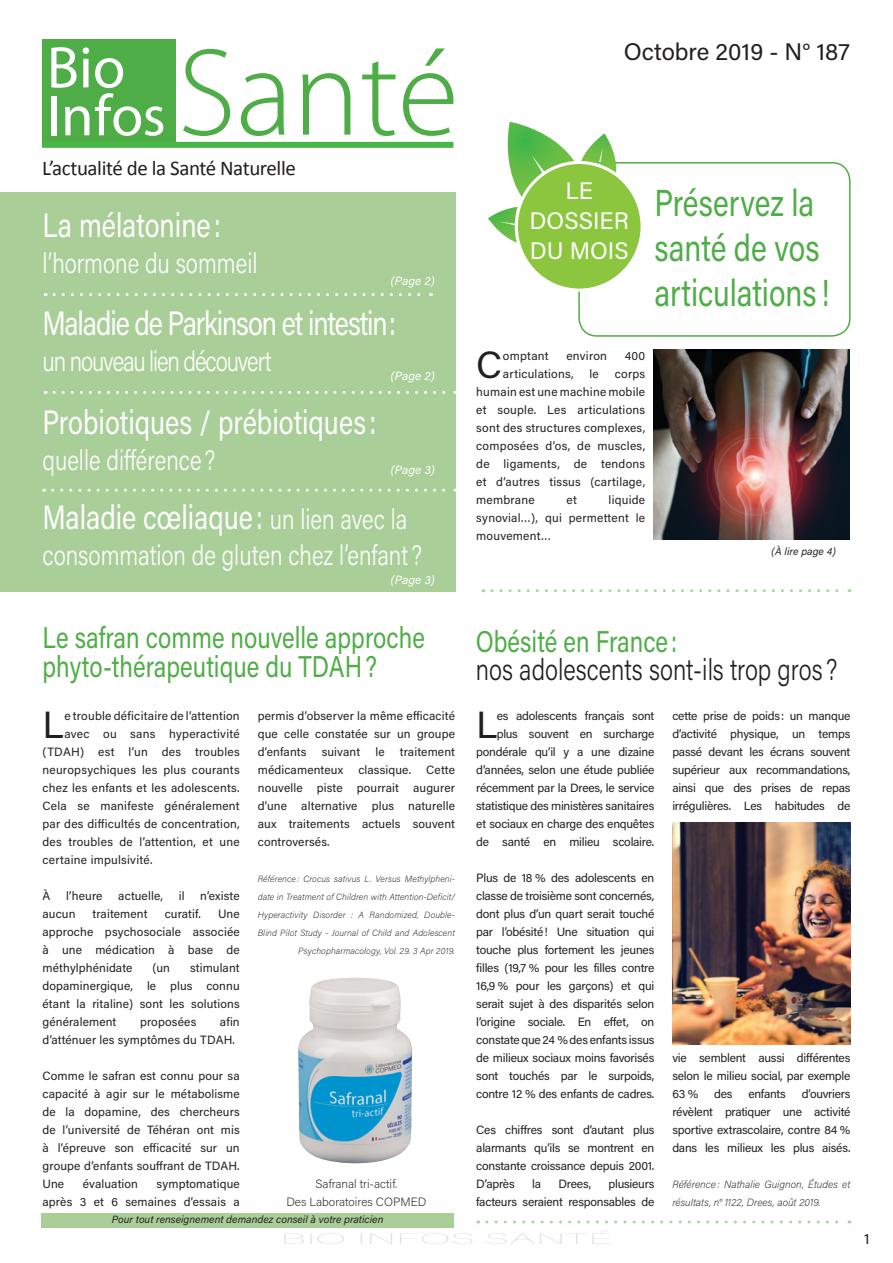
<style>
.page{position:relative;width:893px;height:1263px;background:#fff}
.page>*{position:absolute;margin:0;border:0;box-sizing:border-box;transform-origin:0 0}
.t1{font:58.5px "Myriad Pro";color:#fff}
.t2{font:37.8px "Acumin Pro";color:#231f20}
.t3{font:37.5px/45px "Acumin Pro";color:#4fad47;scale:.8 1}
.t4{font:33.75px "Acumin Pro";color:#fff;scale:.8 1}
.t5{font:33.75px "Acumin Pro";letter-spacing:-.04em;color:#fff;scale:.8 1}
.t6{font:30px/28.8px "Acumin Pro";color:#4fad47;scale:.8 1}
.t7{font:300 30px "Acumin Pro";color:#231f20;scale:.8 1}
.t8{font:300 28.2px "Acumin Pro";color:#fff;scale:.8 1}
.t9{font:300 28.2px "Acumin Pro";letter-spacing:-.05em;color:#fff;scale:.8 1}
.t10{font:24px "Acumin Pro";color:#231f20}
.t11{font:24px/29.7px "Acumin Pro";color:#fff;text-align:center}
.t12{font:21px "Calibri";letter-spacing:-.02em;color:#231f20}
.t13{font:100 15px "Acumin Pro";letter-spacing:.015em;color:#d1d2d4;scale:2.8 1}
.t14{font:15px "Acumin Pro";color:#231f20}
.t15{font:12px/18px "Acumin Pro";letter-spacing:.01em;color:#231f20;text-align:justify}
.t16{font:12px/18px "Acumin Pro";letter-spacing:-.02em;color:#231f20;text-align:right}
.t17{font:200 12px/18px "Acumin Pro";color:#231f20;text-align:center}
.t18{font:italic 12px "Acumin Pro";color:#fff}
.t19{font:italic 200 10.5px/18px "Acumin Pro";color:#231f20}
.t20{font:italic 10.5px "Acumin Pro";color:#231f20}
.t21{font:italic 200 9px/18px "Acumin Pro";letter-spacing:.01em;color:#231f20;text-align:right}
.s1{font-weight:300;font-size:28.2px}
</style>
<div class="page">
<div style="left:578px;top:162px;width:272px;height:175px;border:2px solid #4fad47;border-radius:18px"></div>
<svg style="left:492px;top:589px;width:358px;height:3px"></svg>
<img style="left:654px;top:349px;width:196px;height:191px">
<svg style="left:488px;top:122px;width:149px;height:121px"></svg>
<div style="left:516px;top:162px;width:126px;height:128px;background:#8bc63e;border-radius:50%"></div>
<div style="left:515px;top:161px;width:129px;height:131px;border:3px solid #fff;border-radius:50%"></div>
<div style="left:42px;top:39px;width:134px;height:107px;background:#4fad47"></div>
<svg style="left:51px;top:47px;width:26px;height:41px"></svg>
<svg style="left:83px;top:47px;width:6px;height:40px"></svg>
<svg style="left:95px;top:58px;width:28px;height:30px"></svg>
<svg style="left:183px;top:49px;width:47px;height:87px"></svg>
<svg style="left:241px;top:73px;width:43px;height:63px"></svg>
<svg style="left:302px;top:73px;width:48px;height:62px"></svg>
<svg style="left:362px;top:61px;width:33px;height:75px"></svg>
<svg style="left:403px;top:48px;width:50px;height:88px"></svg>
<div style="left:42px;top:142px;width:411px;height:6px;background:#49b748"></div>
<div style="left:41px;top:1212px;width:413px;height:15px;background:#a9ce98"></div>
<div style="left:0;top:192px;width:455px;height:400px;background:#a9ce98"></div>
<svg style="left:54px;top:293px;width:378px;height:3px"></svg>
<svg style="left:54px;top:391px;width:401px;height:3px"></svg>
<svg style="left:53px;top:489px;width:403px;height:3px"></svg>
<img style="left:298px;top:977px;width:114px;height:187px">
<img style="left:672px;top:823px;width:178px;height:221px">
<svg style="left:487px;top:1220px;width:363px;height:3px"></svg>
<h1 class="t1" style="left:47px;top:80px;width:120px">Infos</h1>
<h3 class="t12" style="left:42px;top:155px;width:255px">L’actualité de la Santé Naturelle</h3>
<h3 class="t4" style="left:43px;top:202px;width:224px">La mélatonine:</h3>
<h3 class="t8" style="left:43px;top:244px;width:270px">l’hormone du sommeil</h3>
<h3 class="t5" style="left:43px;top:300px;width:443px">Maladie de Parkinson et intestin:</h3>
<h3 class="t9" style="left:43px;top:342px;width:288px">un nouveau lien découvert</h3>
<p class="t18" style="left:391px;top:272px;width:45px">(Page 2)</p>
<p class="t18" style="left:391px;top:367px;width:45px">(Page 2)</p>
<h3 class="t4" style="left:43px;top:399px;width:419px">Probiotiques / prébiotiques :</h3>
<h3 class="t8" style="left:43px;top:441px;width:218px">quelle différence?</h3>
<h3 class="t4" style="left:43px;top:494px;width:458px">Maladie cœliaque: <span class="s1">un lien avec la</span></h3>
<h3 class="t8" style="left:43px;top:535px;width:476px">consommation de gluten chez l’enfant ?</h3>
<p class="t18" style="left:391px;top:571px;width:45px">(Page 3)</p>
<p class="t18" style="left:391px;top:462px;width:45px">(Page 3)</p>
<h3 class="t10" style="left:624px;top:35px;width:228px">Octobre 2019 - N° 187</h3>
<h3 class="t11" style="left:530px;top:175px;width:101px">LE<br>DOSSIER<br>DU MOIS</h3>
<h3 class="t3" style="left:654px;top:179px;width:220px">Préservez la santé de vos articulations !</h3>
<h2 class="t2" style="left:476px;top:339px;width:27px">C</h2>
<p class="t15" style="left:503px;top:346px;width:47px">omptant</p>
<p class="t15" style="left:566px;top:346px;width:42px">environ</p>
<p class="t15" style="left:625px;top:346px;width:22px">400</p>
<p class="t15" style="left:503px;top:364px;width:72px">articulations,</p>
<p class="t15" style="left:590px;top:364px;width:11px">le</p>
<p class="t15" style="left:476px;top:364px;width:170px;text-indent:139px">corps humain est une machine mobile et souple. Les articulations sont des structures complexes, composées d’os, de muscles, de ligaments, de tendons et d’autres tissus (cartilage, membrane</p>
<p class="t15" style="left:476px;top:490px;width:170px;text-indent:132px">liquide synovial…), qui permettent le mouvement…</p>
<p class="t15" style="left:566px;top:490px;width:12px">et</p>
<p class="t20" style="left:772px;top:544px;width:66px">(À lire page 4)</p>
<h3 class="t6" style="left:43px;top:622px;width:479px">Le safran comme nouvelle approche phyto-thérapeutique du TDAH?</h3>
<h3 class="t6" style="left:476px;top:625px;width:253px">Obésité en France:</h3>
<h3 class="t7" style="left:476px;top:649px;width:454px">nos adolescents sont-ils trop gros ?</h3>
<h2 class="t2" style="left:43px;top:699px;width:23px">L</h2>
<p class="t15" style="left:65px;top:706px;width:177px">e trouble déficitaire de l’attention</p>
<p class="t15" style="left:65px;top:724px;width:177px">avec ou sans hyperactivité</p>
<p class="t15" style="left:43px;top:742px;width:199px">(TDAH) est l’un des troubles</p>
<p class="t15" style="left:43px;top:760px;width:199px">neuropsychiques les plus courants</p>
<p class="t15" style="left:43px;top:778px;width:199px">chez les enfants et les adolescents.</p>
<p class="t15" style="left:43px;top:796px;width:199px">Cela se manifeste généralement</p>
<p class="t15" style="left:43px;top:814px;width:199px">par des difficultés de concentration,</p>
<p class="t15" style="left:43px;top:832px;width:199px">des troubles de l’attention, et une</p>
<p class="t15" style="left:43px;top:850px;width:112px">certaine impulsivité.</p>
<p class="t15" style="left:43px;top:886px;width:9px">À</p>
<p class="t15" style="left:66px;top:886px;width:38px">l’heure</p>
<p class="t15" style="left:118px;top:886px;width:46px">actuelle,</p>
<p class="t15" style="left:179px;top:886px;width:7px">il</p>
<p class="t15" style="left:200px;top:886px;width:41px">n’existe</p>
<p class="t15" style="left:43px;top:904px;width:34px">aucun</p>
<p class="t15" style="left:93px;top:904px;width:57px">traitement</p>
<p class="t15" style="left:165px;top:904px;width:38px">curatif.</p>
<p class="t15" style="left:43px;top:904px;width:199px;text-indent:176px">Une approche psychosociale associée à une médication à base de méthylphénidate</p>
<p class="t15" style="left:43px;top:958px;width:199px;text-indent:148px">stimulant dopaminergique, le plus connu étant la ritaline) sont les solutions généralement</p>
<p class="t15" style="left:153px;top:958px;width:19px">(un</p>
<p class="t15" style="left:43px;top:1012px;width:199px;text-indent:177px">afin d’atténuer les symptômes du TDAH.</p>
<p class="t15" style="left:43px;top:1066px;width:199px">Comme le safran est connu pour sa capacité à agir sur le métabolisme de la dopamine, des chercheurs de l’université de Téhéran ont mis à l’épreuve son efficacité sur un groupe d’enfants souffrant de TDAH.<br>Une</p>
<p class="t15" style="left:140px;top:1012px;width:58px">proposées</p>
<p class="t15" style="left:83px;top:1174px;width:57px">évaluation</p>
<p class="t15" style="left:43px;top:1174px;width:199px;text-align:right">symptomatique<br>après 3 et 6 semaines d’essais a</p>
<p class="t15" style="left:258px;top:706px;width:199px">permis d’observer la même efficacité que celle constatée sur un groupe d’enfants</p>
<p class="t15" style="left:322px;top:742px;width:40px">suivant</p>
<p class="t15" style="left:375px;top:742px;width:11px">le</p>
<p class="t15" style="left:400px;top:742px;width:57px">traitement</p>
<p class="t15" style="left:258px;top:760px;width:87px">médicamenteux</p>
<p class="t15" style="left:358px;top:760px;width:54px">classique.</p>
<p class="t15" style="left:258px;top:760px;width:199px;text-indent:169px">Cette nouvelle piste pourrait augurer d’une alternative plus naturelle aux traitements actuels souvent controversés.</p>
<p class="t21" style="left:258px;top:870px;width:199px">Référence : Crocus sativus L. Versus Methylpheni&shy;date in Treatment of Children with Attention-Deficit/ Hyperactivity Disorder : A Randomized, Double-Blind Pilot Study - Journal of Child and Adolescent Psychopharmacology, Vol. 29. 3 Apr 2019.</p>
<p class="t17" style="left:286px;top:1174px;width:142px">Safranal tri-actif.<br>Des Laboratoires COPMED</p>
<p class="t20" style="left:112px;top:1212px;width:273px">Pour tout renseignement demandez conseil à votre praticien</p>
<p class="t16" style="left:476px;top:706px;width:180px">es adolescents français sont plus souvent en surcharge pondérale qu’il y a une dizaine d’années, selon une étude publiée récemment par la Drees, le service statistique des ministères sanitaires et sociaux en charge des enquêtes de santé en milieu scolaire.</p>
<p class="t15" style="left:476px;top:868px;width:180px">Plus de 18 % des adolescents en classe de troisième sont concernés, dont plus d’un quart serait touché par l’obésité! Une situation qui touche plus fortement les jeunes filles (19,7 % pour les filles contre 16,9 % pour les garçons) et qui serait sujet à des disparités selon l’origine sociale. En effet, on constate que 24 % des enfants issus de milieux sociaux moins favorisés sont touchés par le surpoids, contre 12 % des enfants de cadres.</p>
<p class="t15" style="left:476px;top:1120px;width:180px">Ces chiffres sont d’autant plus alarmants qu’ils se montrent en constante croissance depuis 2001.<br>D’après</p>
<h2 class="t2" style="left:476px;top:699px;width:23px">L</h2>
<p class="t16" style="left:476px;top:1174px;width:180px">plusieurs<br>facteurs seraient responsables de</p>
<p class="t15" style="left:532px;top:1174px;width:10px">la</p>
<p class="t15" style="left:558px;top:1174px;width:34px">Drees,</p>
<p class="t15" style="left:672px;top:706px;width:180px">cette prise de poids: un manque d’activité physique, un temps passé devant les écrans souvent supérieur aux recommandations, ainsi que des prises de repas irrégulières. Les habitudes de</p>
<p class="t15" style="left:672px;top:1048px;width:180px">vie semblent aussi différentes selon le milieu social, par exemple 63 %</p>
<p class="t15" style="left:714px;top:1084px;width:20px">des</p>
<p class="t16" style="left:748px;top:1084px;width:39px">enfants</p>
<p class="t15" style="left:672px;top:1084px;width:180px;text-indent:129px">d’ouvriers révèlent pratiquer une activité sportive extrascolaire, contre 84 % dans les milieux les plus aisés.</p>
<p class="t19" style="left:672px;top:1175px;width:180px">Référence : Nathalie Guignon, Études et résultats, n° 1122, Drees, août 2019.</p>
<p class="t13" style="left:281px;top:1229px;width:120px">BIO INFOS SANTÉ</p>
<p class="t14" style="left:864px;top:1228px;width:7px">1</p>
</div>
